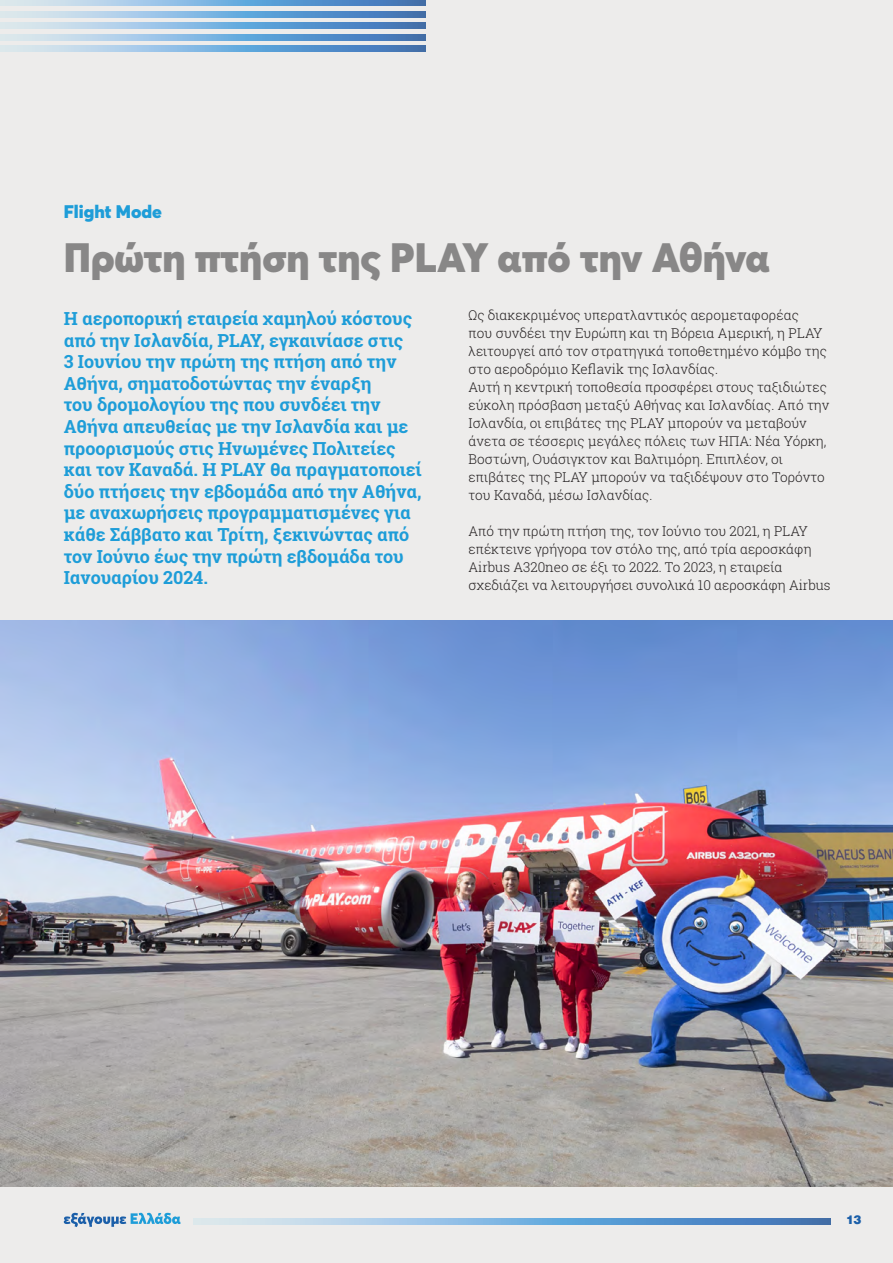
<style>
.page{position:relative;width:893px;height:1263px;background:#edeceb}
.page>*{position:absolute;margin:0;border:0;box-sizing:border-box;transform-origin:0 0}
.t1{font:900 40.5px "Averta";color:#888787}
.t2{font:700 18px/21.6px "Roboto Slab";letter-spacing:-.005em;color:#1e9dd8}
.t3{font:900 18px "Averta";color:#1e9dd8}
.t4{font:300 13.5px/18px "Roboto Slab";letter-spacing:.005em;color:#231f20}
.t5{font:900 12px "UB Helvetica";color:#1b5fa9}
</style>
<div class="page">
<svg style="left:0;top:0;width:426px;height:6px;background:#83b0d9"></svg>
<svg style="left:0;top:23px;width:426px;height:6px;background:#83b0d9"></svg>
<svg style="left:0;top:46px;width:426px;height:5px;background:#83b0d9"></svg>
<svg style="left:0;top:11px;width:426px;height:6px;background:#83b0d9"></svg>
<svg style="left:0;top:34px;width:426px;height:6px;background:#83b0d9"></svg>
<svg style="left:64px;top:1213px;width:117px;height:14px"></svg>
<svg style="left:194px;top:1219px;width:637px;height:5px;background:#83b0d9"></svg>
<img style="left:0;top:620px;width:893px;height:566px">
<h2 class="t3" style="left:64px;top:200px;width:100px">Flight Mode</h2>
<h1 class="t1" style="left:64px;top:232px;width:707px">Πρώτη πτήση της PLAY από την Αθήνα</h1>
<p class="t2" style="left:64px;top:307px;width:360px">Η αεροπορική εταιρεία χαμηλού κόστους από την Ισλανδία, PLAY, εγκαινίασε στις<br>3 Ιουνίου την πρώτη της πτήση από την Αθήνα, σηματοδοτώντας την έναρξη<br>του δρομολογίου της που συνδέει την Αθήνα απευθείας με την Ισλανδία και με προορισμούς στις Ηνωμένες Πολιτείες και τον Καναδά. Η PLAY θα πραγματοποιεί δύο πτήσεις την εβδομάδα από την Αθήνα, με αναχωρήσεις προγραμματισμένες για κάθε Σάββατο και Τρίτη, ξεκινώντας από τον Ιούνιο έως την πρώτη εβδομάδα του Ιανουαρίου 2024.</p>
<p class="t4" style="left:468px;top:306px;width:362px">Ως διακεκριμένος υπερατλαντικός αερομεταφορέας<br>που συνδέει την Ευρώπη και τη Βόρεια Αμερική, η PLAY λειτουργεί από τον στρατηγικά τοποθετημένο κόμβο της στο αεροδρόμιο Keflavik της Ισλανδίας.<br>Αυτή η κεντρική τοποθεσία προσφέρει στους ταξιδιώτες εύκολη πρόσβαση μεταξύ Αθήνας και Ισλανδίας. Από την Ισλανδία, οι επιβάτες της PLAY μπορούν να μεταβούν άνετα σε τέσσερις μεγάλες πόλεις των ΗΠΑ: Νέα Υόρκη, Βοστώνη, Ουάσιγκτον και Βαλτιμόρη. Επιπλέον, οι επιβάτες της PLAY μπορούν να ταξιδέψουν στο Τορόντο του Καναδά, μέσω Ισλανδίας.</p>
<p class="t4" style="left:468px;top:522px;width:364px">Από την πρώτη πτήση της, τον Ιούνιο του 2021, η PLAY επέκτεινε γρήγορα τον στόλο της, από τρία αεροσκάφη Airbus A320neo σε έξι το 2022. Το 2023, η εταιρεία σχεδιάζει να λειτουργήσει συνολικά 10 αεροσκάφη Airbus</p>
<p class="t5" style="left:846px;top:1212px;width:17px">13</p>
</div>
